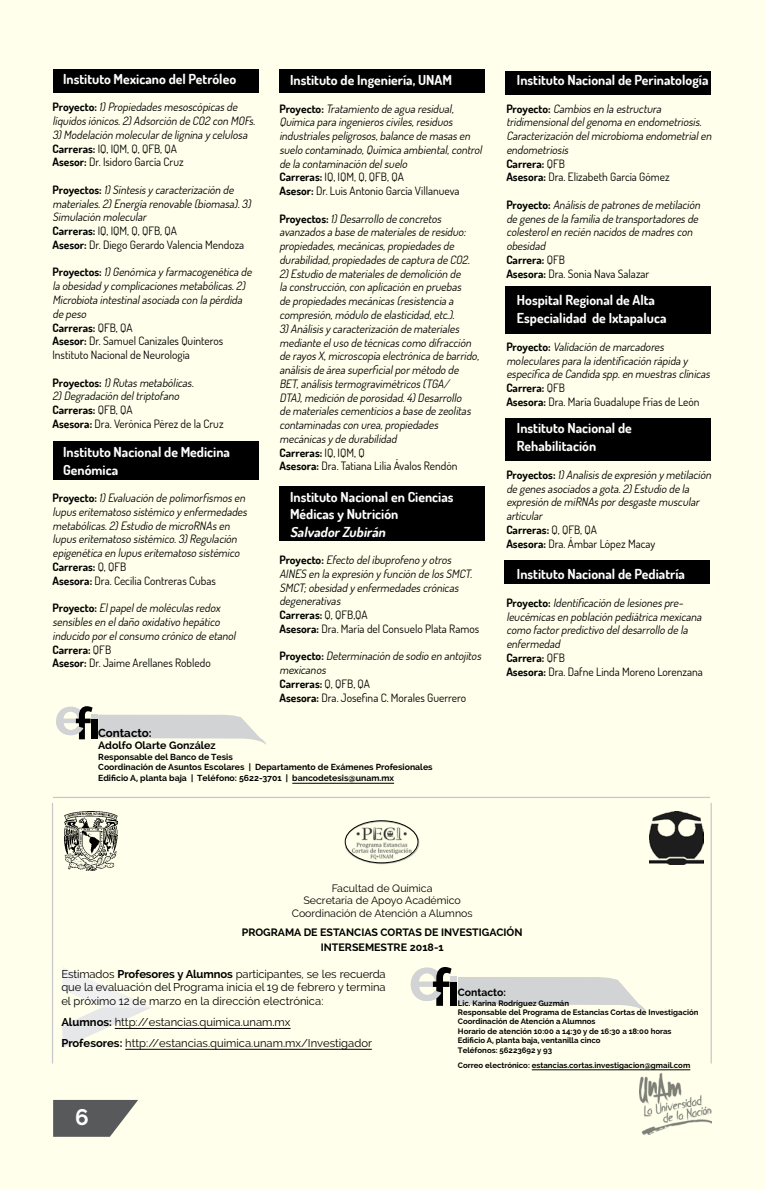
<style>
.page{position:relative;width:765px;height:1190px;background:#fff}
.page>*{position:absolute;margin:0;border:0;box-sizing:border-box;transform-origin:0 0}
.t1{font:700 22.5px "Raleway";color:#fff}
.t2{font:700 13.75px/18px "Dosis";color:#fff}
.t3{font:italic 700 13.75px "Dosis";color:#fff}
.t4{font:700 11.62px "Raleway";color:#000}
.t5{font:italic 11.5px/13.8px "Dosis";color:#000}
.t6{font:11.25px/13.8px "Raleway";color:#000;text-align:justify}
.t7{font:700 10.62px/15.4px "Raleway";color:#000;text-align:center}
.t8{font:10.62px/12.5px "Raleway";color:#000;text-align:center}
.t9{font:700 10.38px "Raleway";color:#000}
.t10{font:700 8.75px/10.4px "Raleway";color:#000}
.t11{font:700 7.88px/9.4px "Raleway";color:#000}
.s1{font-weight:700;font-style:normal}
.s2{font-style:normal}
.s3{font-weight:700}
</style>
<div class="page">
<div style="left:0;top:0;width:765px;height:1189px;background:#ffffeb"></div>
<svg style="left:53px;top:1099px;width:85px;height:37px"></svg>
<img style="left:639px;top:1073px;width:73px;height:61px">
<div style="left:506px;top:418px;width:205px;height:42px;background:#000"></div>
<div style="left:505px;top:560px;width:205px;height:23px;background:#000"></div>
<div style="left:506px;top:71px;width:205px;height:23px;background:#000"></div>
<div style="left:506px;top:286px;width:205px;height:48px;background:#000"></div>
<div style="left:279px;top:70px;width:206px;height:23px;background:#000"></div>
<div style="left:280px;top:486px;width:205px;height:55px;background:#000"></div>
<svg style="left:56px;top:706px;width:210px;height:38px"></svg>
<hr style="left:292px;top:782px;width:102px;height:1px;background:#000">
<div style="left:53px;top:441px;width:206px;height:38px;background:#000"></div>
<div style="left:53px;top:70px;width:206px;height:23px;background:#000"></div>
<svg style="left:62px;top:968px;width:90px;height:79px"></svg>
<img style="left:64px;top:811px;width:53px;height:59px">
<img style="left:650px;top:811px;width:54px;height:53px">
<hr style="left:532px;top:1069px;width:158px;height:1px;background:#000">
<svg style="left:411px;top:967px;width:235px;height:45px"></svg>
<hr style="left:115px;top:1027px;width:176px;height:1px;background:#000">
<hr style="left:125px;top:1048px;width:247px;height:1px;background:#000">
<img style="left:344px;top:820px;width:76px;height:45px">
<div style="left:345px;top:820px;width:73px;height:42px;border:1px solid #000;border-radius:50%"></div>
<hr style="left:53px;top:796px;width:657px;height:1px;background:#c7c8ca">
<hr style="left:52px;top:802px;width:1px;height:261px;background:#c7c8ca">
<hr style="left:711px;top:802px;width:1px;height:261px;background:#c7c8ca">
<p class="t2" style="left:63px;top:69px;width:175px">Instituto Mexicano del Petróleo</p>
<p class="t5" style="left:52px;top:100px;width:207px"><span class="s1">P r o y e c t o :</span> 1)Propiedadesmesoscópicasde líquidosiónicos.2)Adsorción de CO2 con MOFs.<br>3)Modelación molecularde lignina y celulosa <span class="s1">Carreras:</span> <span class="s2">IQ, IQM, Q, QFB, QA<br></span><span class="s1">Asesor:</span> <span class="s2">Dr. Isidoro García Cruz</span></p>
<p class="t5" style="left:52px;top:182px;width:202px"><span class="s1">P ro y e c t o s :</span> 1)Síntesisy caracterización de materiales.2)Energía renovable (biomasa).3)<br>Simulación molecular<br><span class="s1">Carreras:</span> <span class="s2">IQ, IQM, Q, QFB, QA<br></span><span class="s1">Asesor:</span> <span class="s2">Dr. Diego Gerardo Valencia Mendoza</span></p>
<p class="t5" style="left:52px;top:265px;width:203px"><span class="s1">P roye c t o s :</span> 1)Genómica y farmacogenética de la obesidad y complicacionesmetabólicas.2)<br>Microbiota intestinalasociada con la pérdida de peso<br><span class="s1">Carreras:</span> <span class="s2">QFB, QA<br></span><span class="s1">Asesor:</span> <span class="s2">Dr. Samuel Canizales Quinteros Instituto Nacional de Neurología</span></p>
<p class="t5" style="left:52px;top:375px;width:173px"><span class="s1">P roye c to s :</span> 1)Rutasmetabólicas.<br>2)Degradación deltriptofano<br><span class="s1">Carreras:</span> <span class="s2">QFB, QA<br></span><span class="s1">Asesora:</span> <span class="s2">Dra. Verónica Pérez de la Cruz</span></p>
<p class="t2" style="left:63px;top:442px;width:168px">Instituto Nacional de Medicina<br>Genómica</p>
<p class="t5" style="left:52px;top:490px;width:199px"><span class="s1">P roye c t o :</span> 1)Evaluación de polimorfismosen lupuseritematoso sistémico y enfermedades metabólicas.2)Estudio de microRNAsen lupuseritematoso sistémico.3)Regulación epigenética en lupuseritematoso sistémico <span class="s1">Carreras:</span> <span class="s2">Q, QFB<br></span><span class="s1">Asesora:</span> <span class="s2">Dra. Cecilia Contreras Cubas</span></p>
<p class="t5" style="left:52px;top:600px;width:187px"><span class="s1">P roy e c t o :</span> Elpapelde moléculasredox sensiblesen eldaño oxidativo hepático inducido porelconsumo crónico de etanol <span class="s1">Carrera:</span> <span class="s2">QFB<br></span><span class="s1">Asesor:</span> <span class="s2">Dr. Jaime Arellanes Robledo</span></p>
<p class="t2" style="left:290px;top:71px;width:164px">Instituto de Ingeniería, UNAM</p>
<p class="t5" style="left:279px;top:101px;width:207px"><span class="s1">P ro y e c t o :</span> Tratamiento de agua residual, Química para ingenierosciviles,residuos industrialespeligrosos,balance de masasen suelo contaminado,Química ambiental,control de la contaminación delsuelo<br><span class="s1">Carreras:</span> <span class="s2">IQ, IQM, Q, QFB, QA<br></span><span class="s1">Asesor:</span> <span class="s2">Dr. Luis Antonio García Villanueva</span></p>
<p class="t5" style="left:279px;top:211px;width:204px"><span class="s1">P roye c t o s :</span> 1)Desarrollo de concretos avanzadosa base de materialesde residuo: propiedades,mecánicas,propiedadesde durabilidad,propiedadesde captura de CO2.<br>2)Estudio de materialesde demolición de<br>la construcción,con aplicación en pruebas<br>de propiedadesmecánicas(resistencia a compresión,módulo de elasticidad,etc.).<br>3)Análisisy caracterización de materiales mediante eluso de técnicascomo difracción de rayosX,microscopía electrónica de barrido, análisisde área superficialpormétodo de BET,análisistermogravimétricos(TGA/ DTA),medición de porosidad.4)Desarrollo<br>de materialescementiciosa base de zeolitas contaminadascon urea,propiedades mecánicasy de durabilidad<br><span class="s1">Carreras:</span> <span class="s2">IQ, IQM, Q<br></span><span class="s1">Asesora:</span> <span class="s2">Dra. Tatiana Lilia Ávalos Rendón</span></p>
<p class="t2" style="left:290px;top:487px;width:165px;line-height:17.5px">Instituto Nacional en Ciencias<br>Médicas y Nutrición</p>
<p class="t3" style="left:290px;top:522px;width:100px">SalvadorZubirán</p>
<p class="t5" style="left:279px;top:552px;width:201px"><span class="s1">P roye c t o :</span> Efecto delibuprofeno y otros AINES en la expresión y función de losSMCT.<br>SMCT;obesidad y enfermedadescrónicas degenerativas<br><span class="s1">Carreras:</span> <span class="s2">Q, QFB,QA<br></span><span class="s1">Asesora:</span> <span class="s2">Dra. María del Consuelo Plata Ramos</span></p>
<p class="t5" style="left:279px;top:649px;width:206px"><span class="s1">P ro y e c t o :</span> Determinación de sodio en antojitos mexicanos<br><span class="s1">Carreras:</span> <span class="s2">Q, QFB, QA<br></span><span class="s1">Asesora:</span> <span class="s2">Dra. Josefina C. Morales Guerrero</span></p>
<p class="t4" style="left:98px;top:725px;width:55px">Contacto:</p>
<p class="t7" style="left:98px;top:737px;width:119px">Adolfo Olarte González</p>
<p class="t10" style="left:98px;top:751px;width:336px">Responsable del Banco de Tesis<br>Coordinación de Asuntos Escolares | Departamento de Exámenes Profesionales<br>Edificio A, planta baja | Teléfono: 5622-3701 | bancodetesis@unam.mx</p>
<p class="t2" style="left:517px;top:71px;width:193px">Instituto Nacional de Perinatología</p>
<p class="t5" style="left:506px;top:101px;width:209px"><span class="s1">P roye c to :</span> Cambiosen la estructura tridimensionaldelgenoma en endometriosis.<br>Caracterización delmicrobioma endometrialen endometriosis<br><span class="s1">Carrera:</span> <span class="s2">QFB<br></span><span class="s1">Asesora:</span> <span class="s2">Dra. Elizabeth García Gómez</span></p>
<p class="t5" style="left:506px;top:197px;width:198px"><span class="s1">P ro y e c t o :</span> Análisisde patronesde metilación de genesde la familia de transportadoresde colesterolen recién nacidosde madrescon obesidad<br><span class="s1">Carrera:</span> <span class="s2">QFB<br></span><span class="s1">Asesora:</span> <span class="s2">Dra. Sonia Nava Salazar</span></p>
<p class="t2" style="left:517px;top:291px;width:151px">Hospital Regional de Alta<br>Especialidad de Ixtapaluca</p>
<p class="t5" style="left:506px;top:339px;width:208px"><span class="s1">P roye c t o :</span> Validación de marcadores molecularespara la identificación rápida y específica de Candida spp.en muestrasclínicas <span class="s1">Carrera:</span> <span class="s2">QFB<br></span><span class="s1">Asesora:</span> <span class="s2">Dra. María Guadalupe Frías de León</span></p>
<p class="t2" style="left:517px;top:419px;width:116px">Instituto Nacional de<br>Rehabilitación</p>
<p class="t5" style="left:506px;top:467px;width:209px"><span class="s1">P ro y e c t o s :</span> 1)Analisisde expresión y metilación de genesasociadosa gota.2)Estudio de la expresión de miRNAspordesgaste muscular articular<br><span class="s1">Carreras:</span> <span class="s2">Q, QFB, QA<br></span><span class="s1">Asesora:</span> <span class="s2">Dra. Ámbar López Macay</span></p>
<p class="t2" style="left:517px;top:565px;width:169px">Instituto Nacional de Pediatría</p>
<p class="t5" style="left:506px;top:595px;width:199px"><span class="s1">P ro y e c t o :</span> Identificación de lesionespre&shy;leucémicasen población pediátrica mexicana como factorpredictivo deldesarrollo de la enfermedad<br><span class="s1">Carrera:</span> <span class="s2">QFB<br></span><span class="s1">Asesora:</span> <span class="s2">Dra. Dafne Linda Moreno Lorenzana</span></p>
<p class="t8" style="left:292px;top:881px;width:182px">Facultad de Química<br>Secretaría de Apoyo Académico<br>Coordinación de Atención a Alumnos</p>
<p class="t7" style="left:242px;top:924px;width:282px">PROGRAMA DE ESTANCIAS CORTAS DE INVESTIGACIÓN<br>INTERSEMESTRE 2018-1</p>
<p class="t9" style="left:458px;top:986px;width:50px">Contacto:</p>
<p class="t11" style="left:458px;top:997px;width:242px">Lic. Karina Rodríguez Guzmán<br>Responsable del Programa de Estancias Cortas de Investigación Coordinación de Atención a Alumnos<br>Horario de atención 10:00 a 14:30 y de 16:30 a 18:00 horas Edificio A, planta baja, ventanilla cinco<br>Teléfonos: 56223692 y 93</p>
<p class="t11" style="left:458px;top:1060px;width:234px">Correo electrónico: estancias.cortas.investigacion@gmail.com</p>
<p class="t6" style="left:61px;top:966px;width:326px">Estimados <span class="s3">Profesores y Alumnos</span> participantes, se les recuerda que la evaluación del Programa inicia el 19 de febrero y termina el próximo 12 de marzo en la dirección electrónica:</p>
<p class="t6" style="left:61px;top:1011px;width:312px;line-height:20.9px"><span class="s3">Alumnos:</span> http://estancias.quimica.unam.mx<br><span class="s3">Profesores:</span> http://estancias.quimica.unam.mx/Investigador</p>
<h1 class="t1" style="left:75px;top:1104px;width:15px">6</h1>
</div>
